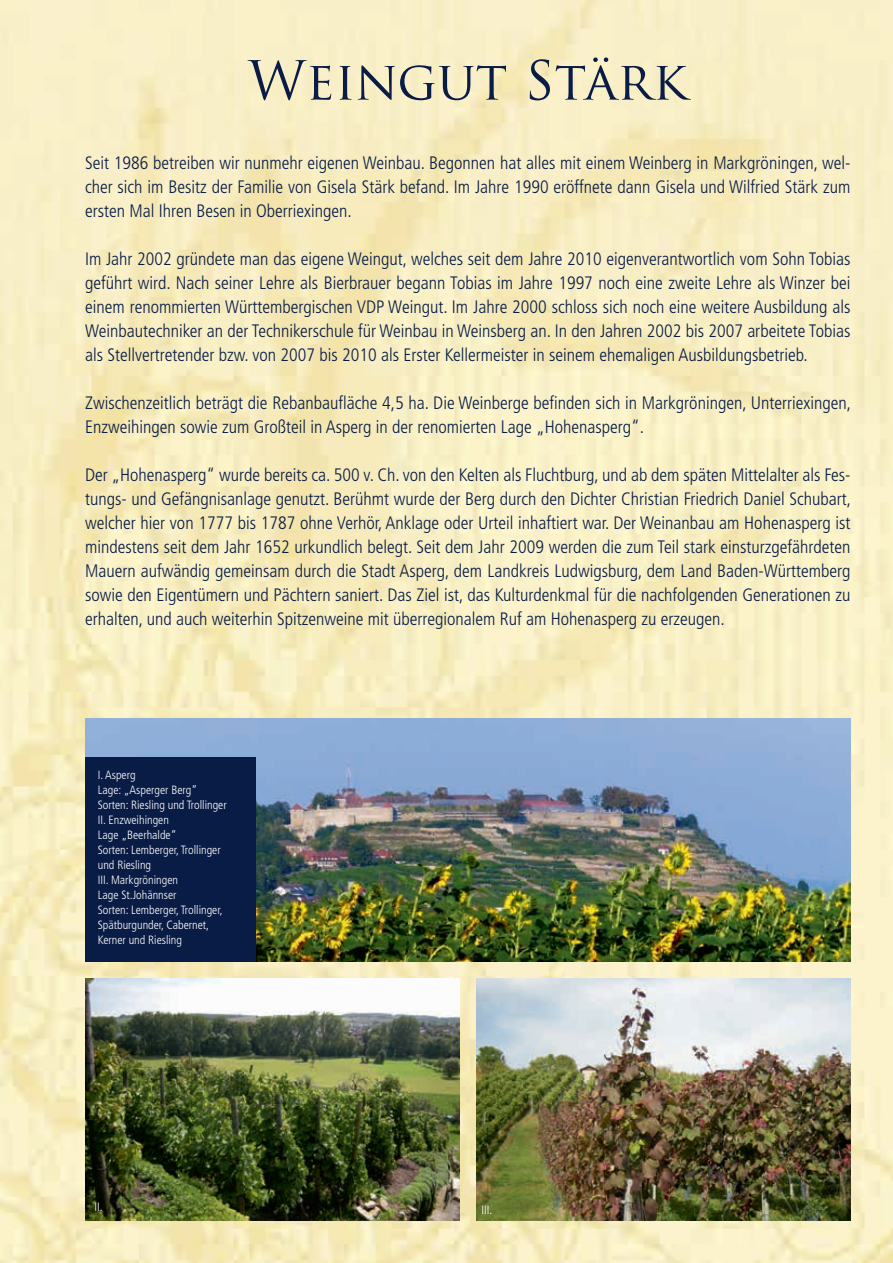
<style>
.page{position:relative;width:893px;height:1263px;background:#fff}
.page>*{position:absolute;margin:0;border:0;box-sizing:border-box;transform-origin:0 0}
.t1{font:52.5px "Trajan Pro";color:#081c45}
.t2{font:300 condensed 18px/24px "Frutiger";color:#081c45;text-align:justify}
.t3{font:300 condensed 12px/15px "Frutiger";color:#fff}
</style>
<div class="page">
<img style="left:0;top:0;width:893px;height:1263px">
<img style="left:85px;top:978px;width:374px;height:242px">
<img style="left:85px;top:719px;width:765px;height:242px">
<img style="left:476px;top:978px;width:374px;height:242px">
<div style="left:85px;top:757px;width:170px;height:204px;background:#081c45"></div>
<h1 class="t1" style="left:248px;top:47px;width:441px">Weingut Stärk</h1>
<p class="t2" style="left:85px;top:151px;width:767px">Seit 1986 betreiben wir nunmehr eigenen Weinbau. Begonnen hat alles mit einem Weinberg in Markgröningen, wel&shy;cher sich im Besitz der Familie von Gisela Stärk befand. Im Jahre 1990 eröffnete dann Gisela und Wilfried Stärk zum ersten Mal Ihren Besen in Oberriexingen.</p>
<p class="t2" style="left:85px;top:247px;width:767px">Im Jahr 2002 gründete man das eigene Weingut, welches seit dem Jahre 2010 eigenverantwortlich vom Sohn Tobias geführt wird. Nach seiner Lehre als Bierbrauer begann Tobias im Jahre 1997 noch eine zweite Lehre als Winzer bei einem renommierten Württembergischen VDP Weingut. Im Jahre 2000 schloss sich noch eine weitere Ausbildung als Weinbautechniker an der Technikerschule für Weinbau in Weinsberg an. In den Jahren 2002 bis 2007 arbeitete Tobias als Stellvertretender bzw. von 2007 bis 2010 als Erster Kellermeister in seinem ehemaligen Ausbildungsbetrieb.</p>
<p class="t2" style="left:85px;top:391px;width:768px">Zwischenzeitlich beträgt die Rebanbaufläche 4,5 ha. Die Weinberge befinden sich in Markgröningen, Unterriexingen,<br>Enzweihingen sowie zum Großteil in Asperg in der renomierten Lage „Hohenasperg“.</p>
<p class="t2" style="left:85px;top:463px;width:768px">Der „Hohenasperg“ wurde bereits ca. 500 v. Ch. von den Kelten als Fluchtburg, und ab dem späten Mittelalter als Fes&shy;tungs- und Gefängnisanlage genutzt. Berühmt wurde der Berg durch den Dichter Christian Friedrich Daniel Schubart, welcher hier von 1777 bis 1787 ohne Verhör, Anklage oder Urteil inhaftiert war. Der Weinanbau am Hohenasperg ist mindestens seit dem Jahr 1652 urkundlich belegt. Seit dem Jahr 2009 werden die zum Teil stark einsturzgefährdeten Mauern aufwändig gemeinsam durch die Stadt Asperg, dem Landkreis Ludwigsburg, dem Land Baden-Württemberg sowie den Eigentümern und Pächtern saniert. Das Ziel ist, das Kulturdenkmal für die nachfolgenden Generationen zu erhalten, und auch weiterhin Spitzenweine mit überregionalem Ruf am Hohenasperg zu erzeugen.</p>
<p class="t3" style="left:98px;top:768px;width:130px">I. Asperg<br>Lage: „Asperger Berg“<br>Sorten: Riesling und Trollinger<br>II. Enzweihingen<br>Lage „Beerhalde“<br>Sorten: Lemberger, Trollinger und Riesling<br>III. Markgröningen<br>Lage St.Johännser<br>Sorten: Lemberger, Trollinger,<br>Spätburgunder, Cabernet,<br>Kerner und Riesling</p>
<p class="t3" style="left:94px;top:1199px;width:10px">II.</p>
<p class="t3" style="left:482px;top:1202px;width:12px">III.</p>
</div>
